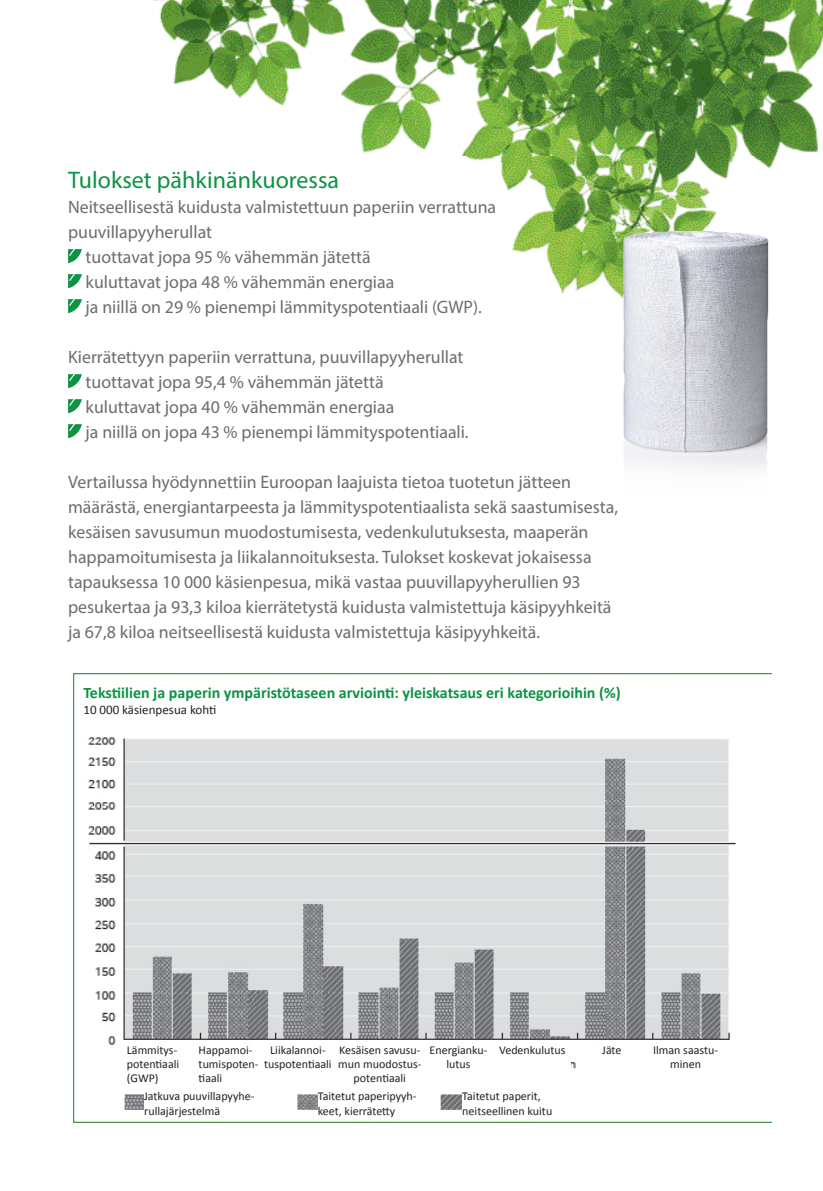
<style>
.page{position:relative;width:823px;height:1191px;background:#fff}
.page>*{position:absolute;margin:0;border:0;box-sizing:border-box;transform-origin:0 0}
.Headlines{font:24px "Myriad Pro";color:#0d9344}
.Fließtext{font:18px/25px "Myriad Pro";color:#6c6d70}
.Headlines-2{font:700 16px "Calibri";color:#0d9344}
.Headlines-3{font:13px "Calibri";color:#231f20}
.Headlines-4{font:12px/14.4px "Calibri";color:#231f20}
</style>
<div class="page">
<img style="left:154px;top:0;width:668px;height:294px">
<img style="left:568px;top:204px;width:234px;height:265px">
<img style="left:74px;top:673px;width:697px;height:450px">
<svg style="left:68px;top:249px;width:14px;height:14px"></svg>
<svg style="left:68px;top:274px;width:14px;height:14px"></svg>
<svg style="left:68px;top:299px;width:14px;height:14px"></svg>
<svg style="left:68px;top:374px;width:14px;height:14px"></svg>
<svg style="left:68px;top:399px;width:14px;height:14px"></svg>
<svg style="left:68px;top:424px;width:14px;height:14px"></svg>
<div style="left:83px;top:686px;width:648px;height:43px;background:#fff"></div>
<div style="left:127px;top:1044px;width:58px;height:43px;background:#fff"></div>
<div style="left:198px;top:1044px;width:65px;height:43px;background:#fff"></div>
<div style="left:263px;top:1044px;width:69px;height:39px;background:#fff"></div>
<div style="left:332px;top:1044px;width:95px;height:57px;background:#fff"></div>
<div style="left:423px;top:1044px;width:71px;height:39px;background:#fff"></div>
<div style="left:494px;top:1044px;width:76px;height:39px;background:#fff"></div>
<div style="left:576px;top:1044px;width:71px;height:39px;background:#fff"></div>
<div style="left:647px;top:1044px;width:76px;height:39px;background:#fff"></div>
<div style="left:144px;top:1091px;width:114px;height:28px;background:#fff"></div>
<div style="left:317px;top:1091px;width:100px;height:28px;background:#fff"></div>
<div style="left:462px;top:1091px;width:99px;height:28px;background:#fff"></div>
<p class="Headlines" style="left:68px;top:165px;width:272px">Tulokset pähkinänkuoressa</p>
<p class="Fließtext" style="left:68px;top:194px;width:429px">Neitseellisestä kuidusta valmistettuun paperiin verrattuna puuvillapyyherullat</p>
<p class="Fließtext" style="left:86px;top:244px;width:286px">tuottavat jopa 95 % vähemmän jätettä</p>
<p class="Fließtext" style="left:86px;top:269px;width:310px">kuluttavat jopa 48 % vähemmän energiaa</p>
<p class="Fließtext" style="left:86px;top:294px;width:397px">ja niillä on 29 % pienempi lämmityspotentiaali (GWP).</p>
<p class="Fließtext" style="left:68px;top:344px;width:396px">Kierrätettyyn paperiin verrattuna, puuvillapyyherullat</p>
<p class="Fließtext" style="left:86px;top:369px;width:299px">tuottavat jopa 95,4 % vähemmän jätettä</p>
<p class="Fließtext" style="left:86px;top:394px;width:310px">kuluttavat jopa 40 % vähemmän energiaa</p>
<p class="Fließtext" style="left:86px;top:419px;width:384px">ja niillä on jopa 43 % pienempi lämmityspotentiaali.</p>
<p class="Fließtext" style="left:68px;top:469px;width:551px">Vertailussa hyödynnettiin Euroopan laajuista tietoa tuotetun jätteen määrästä, energiantarpeesta ja lämmityspotentiaalista sekä saastumisesta, kesäisen savusumun muodostumisesta, vedenkulutuksesta, maaperän happamoitumisesta ja liikalannoituksesta. Tulokset koskevat jokaisessa tapauksessa 10 000 käsienpesua, mikä vastaa puuvillapyyherullien 93 pesukertaa ja 93,3 kiloa kierrätetystä kuidusta valmistettuja käsipyyhkeitä ja 67,8 kiloa neitseellisestä kuidusta valmistettuja käsipyyhkeitä.</p>
<p class="Headlines-2" style="left:83px;top:682px;width:538px">Tekstiilien ja paperin ympäristötaseen arviointi: yleiskatsaus eri kategorioihin (%)</p>
<p class="Headlines-3" style="left:83px;top:701px;width:134px">10 000 käsienpesua kohti</p>
<p class="Headlines-4" style="left:127px;top:1042px;width:54px">Lämmitys&shy;potentiaali (GWP)</p>
<p class="Headlines-4" style="left:198px;top:1042px;width:61px">Happamoi&shy;tumispoten&shy;tiaali</p>
<p class="Headlines-4" style="left:264px;top:1042px;width:69px;text-align:center">Liikalannoi&shy;tuspotentiaali</p>
<p class="Headlines-4" style="left:338px;top:1042px;width:85px;text-align:center">Kesäisen savusu&shy;mun muodostus&shy;potentiaali</p>
<p class="Headlines-4" style="left:429px;top:1042px;width:59px;text-align:center">Energianku&shy;lutus</p>
<p class="Headlines-4" style="left:499px;top:1042px;width:68px">Vedenkulutus</p>
<p class="Headlines-4" style="left:601px;top:1042px;width:21px">Jäte</p>
<p class="Headlines-4" style="left:652px;top:1042px;width:66px;text-align:center">Ilman saastu&shy;minen</p>
<p class="Headlines-4" style="left:144px;top:1089px;width:112px">Jatkuva puuvillapyyhe&shy;rullajärjestelmä</p>
<p class="Headlines-4" style="left:317px;top:1089px;width:100px">Taitetut paperipyyh&shy;keet, kierrätetty</p>
<p class="Headlines-4" style="left:462px;top:1089px;width:91px">Taitetut paperit, neitseellinen kuitu</p>
</div>
